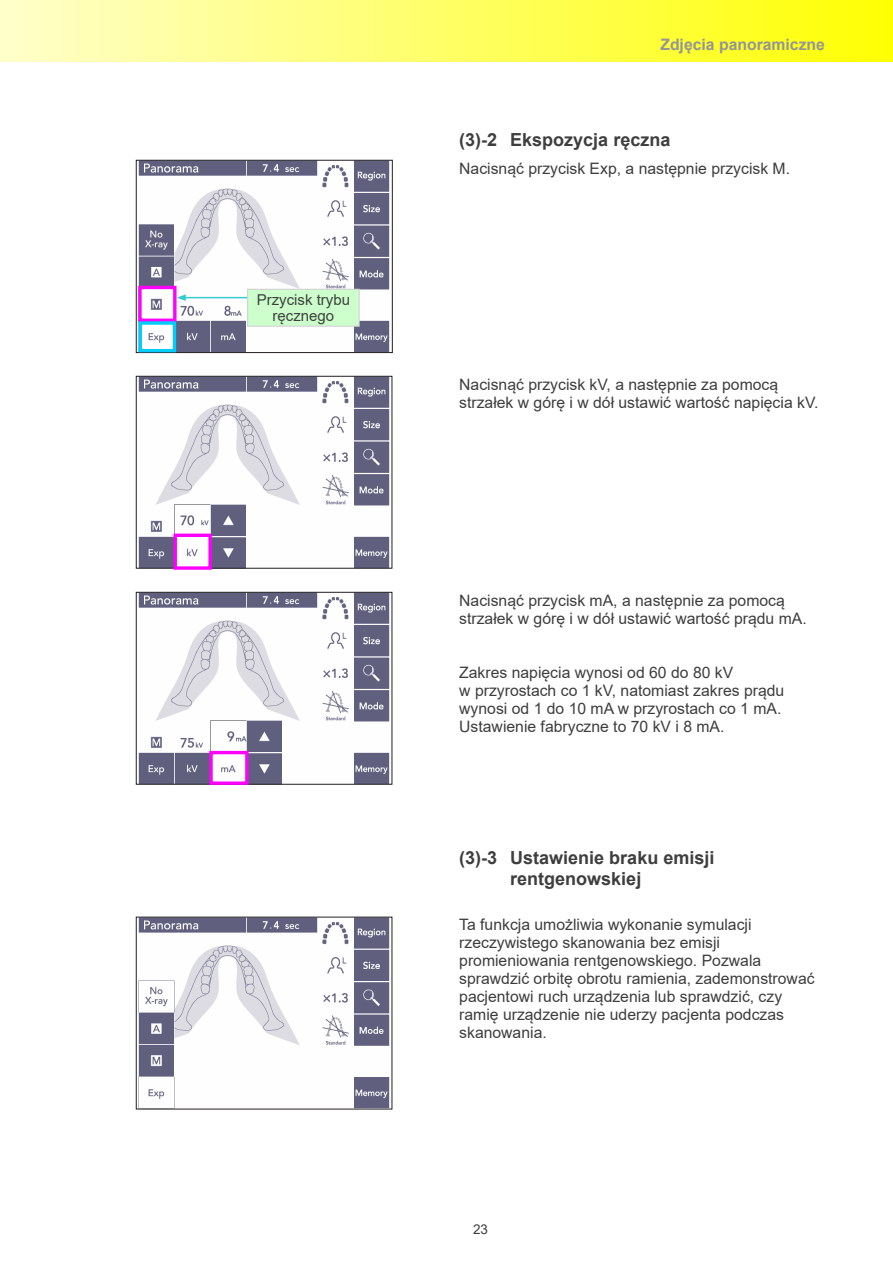
<style>
.page{position:relative;width:893px;height:1263px;background:#fff}
.page>*{position:absolute;margin:0;border:0;box-sizing:border-box;transform-origin:0 0}
.t1{font:700 18px/21px "Arial";color:#3e3e3f}
.t2{font:15.75px/18px "Arial";color:#3e3e3f}
.t3{font:700 15.75px "Arial";color:#939598}
.t4{font:15px/16.5px "Arial";color:#3e3e3f;text-align:center}
.t5{font:13.5px "Arial";color:#3e3e3f}
</style>
<div class="page">
<div style="left:0;top:0;width:893px;height:62px;background:linear-gradient(to right,#ffffcb,#ffff03)"></div>
<img style="left:138px;top:162px;width:252px;height:189px">
<div style="left:136px;top:160px;width:256px;height:193px;border:1px solid #231f20"></div>
<div style="left:138px;top:286px;width:39px;height:36px;border:3px solid #f0f"></div>
<div style="left:139px;top:321px;width:37px;height:31px;border:3px solid #0cf"></div>
<hr style="left:183px;top:297px;width:79px;height:1px;background:#3cc">
<svg style="left:177px;top:294px;width:9px;height:7px"></svg>
<div style="left:248px;top:289px;width:111px;height:37px;background:#cfc"></div>
<div style="left:247px;top:289px;width:113px;height:38px;border:1px solid #d1d2d4"></div>
<img style="left:138px;top:378px;width:252px;height:188px">
<div style="left:136px;top:376px;width:256px;height:192px;border:1px solid #231f20"></div>
<div style="left:174px;top:534px;width:38px;height:36px;border:3px solid #f0f"></div>
<img style="left:138px;top:594px;width:252px;height:188px">
<div style="left:136px;top:592px;width:256px;height:192px;border:1px solid #231f20"></div>
<div style="left:209px;top:751px;width:40px;height:34px;border:3px solid #f0f"></div>
<img style="left:138px;top:919px;width:252px;height:188px">
<div style="left:136px;top:917px;width:256px;height:192px;border:1px solid #231f20"></div>
<p class="t4" style="left:257px;top:291px;width:95px">Przycisk trybu ręcznego</p>
<p class="t3" style="left:660px;top:33px;width:166px">Zdjęcia panoramiczne</p>
<p class="t1" style="left:459px;top:129px;width:213px">(3)-2 Ekspozycja ręczna</p>
<p class="t2" style="left:459px;top:159px;width:332px">Nacisnąć przycisk Exp, a następnie przycisk M.</p>
<p class="t2" style="left:459px;top:375px;width:361px">Nacisnąć przycisk kV, a następnie za pomocą strzałek w górę i w dół ustawić wartość napięcia kV.</p>
<p class="t2" style="left:459px;top:591px;width:349px">Nacisnąć przycisk mA, a następnie za pomocą strzałek w górę i w dół ustawić wartość prądu mA.</p>
<p class="t2" style="left:459px;top:663px;width:327px">Zakres napięcia wynosi od 60 do 80 kV<br>w przyrostach co 1 kV, natomiast zakres prądu wynosi od 1 do 10 mA w przyrostach co 1 mA.<br>Ustawienie fabryczne to 70 kV i 8 mA.</p>
<p class="t1" style="left:510px;top:847px;width:206px;text-indent:-51px">(3)-3 Ustawienie braku emisji rentgenowskiej</p>
<p class="t2" style="left:459px;top:916px;width:357px">Ta funkcja umożliwia wykonanie symulacji rzeczywistego skanowania bez emisji promieniowania rentgenowskiego. Pozwala sprawdzić orbitę obrotu ramienia, zademonstrować pacjentowi ruch urządzenia lub sprawdzić, czy ramię urządzenie nie uderzy pacjenta podczas skanowania.</p>
<p class="t5" style="left:473px;top:1220px;width:17px">23</p>
</div>
